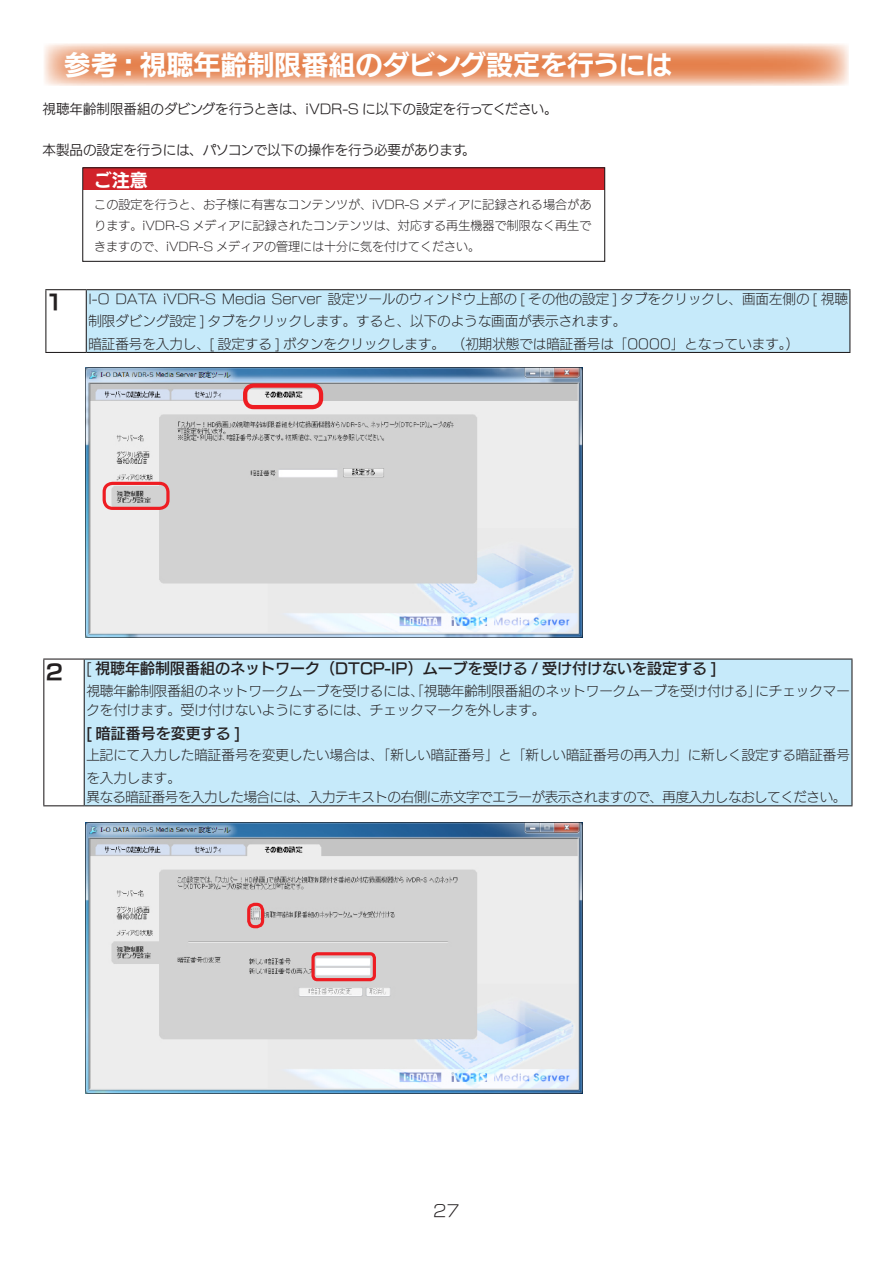
<style>
.page{position:relative;width:893px;height:1263px;background:#fff}
.page>*{position:absolute;margin:0;border:0;box-sizing:border-box;transform-origin:0 0}
.t1{font:27px "New Rodin Pro B";color:#fff}
.t2{font:18px "New Rodin Pro B";color:#fff}
.t3{font:16.5px "New Rodin Pro L";color:#231f20}
.t4{font:15px "New Rodin Pro DB";color:#231f20}
.t5{font:13.5px/22.5px "New Rodin Pro L";color:#231f20}
.t6{font:13.5px "New Rodin Pro M";color:#231f20}
.t7{font:13.5px "New Rodin Pro L";letter-spacing:-.03em;color:#231f20}
.t8{font:12px/21px "New Rodin Pro L";color:#231f20;text-align:justify}
.s1{font-family:"New Rodin Pro B";font-size:21px}
.s2{font-family:"New Rodin Pro M"}
</style>
<div class="page">
<div style="left:86px;top:290px;width:764px;height:62px;background:#c6eafa"></div>
<hr style="left:45px;top:289px;width:41px;height:1px;background:#231f20">
<hr style="left:45px;top:290px;width:1px;height:62px;background:#231f20">
<hr style="left:86px;top:289px;width:764px;height:1px;background:#231f20">
<hr style="left:86px;top:290px;width:1px;height:62px;background:#231f20">
<hr style="left:849px;top:290px;width:1px;height:62px;background:#231f20">
<hr style="left:45px;top:352px;width:41px;height:1px;background:#231f20">
<hr style="left:86px;top:352px;width:764px;height:1px;background:#231f20">
<div style="left:84px;top:659px;width:768px;height:147px;background:#c6eafa"></div>
<hr style="left:43px;top:658px;width:41px;height:2px;background:#231f20">
<hr style="left:43px;top:660px;width:1px;height:145px;background:#231f20">
<hr style="left:84px;top:658px;width:768px;height:2px;background:#231f20">
<hr style="left:84px;top:660px;width:1px;height:145px;background:#231f20">
<hr style="left:851px;top:660px;width:1px;height:145px;background:#231f20">
<hr style="left:43px;top:805px;width:41px;height:1px;background:#231f20">
<hr style="left:84px;top:805px;width:768px;height:1px;background:#231f20">
<svg style="left:44px;top:44px;width:805px;height:42px;background:#eca884"></svg>
<div style="left:84px;top:167px;width:521px;height:23px;background:#d1232a"></div>
<div style="left:82px;top:167px;width:523px;height:95px;border:1px solid #231f20"></div>
<img style="left:86px;top:368px;width:496px;height:269px">
<img style="left:86px;top:822px;width:496px;height:271px">
<div style="left:243px;top:383px;width:80px;height:26px;border:4px solid #ee1d23;border-radius:9px"></div>
<div style="left:103px;top:482px;width:67px;height:28px;border:3px solid #ee1d23;border-radius:9px"></div>
<div style="left:247px;top:903px;width:17px;height:25px;border:3px solid #ee1d23;border-radius:6px"></div>
<div style="left:311px;top:952px;width:65px;height:29px;border:3px solid #ee1d23;border-radius:4px"></div>
<h1 class="t1" style="left:64px;top:41px;width:610px">参考 : 視聴年齢制限番組のダビング設定を行うには</h1>
<p class="t6" style="left:43px;top:97px;width:516px">視聴年齢制限番組のダビングを行うときは、iVDR-S に以下の設定を行ってください。</p>
<p class="t6" style="left:43px;top:138px;width:435px">本製品の設定を行うには、パソコンで以下の操作を行う必要があります。</p>
<h2 class="t2" style="left:94px;top:165px;width:55px">ご注意</h2>
<p class="t8" style="left:94px;top:193px;width:499px">この設定を行うと、お子様に有害なコンテンツが、iVDR-S メディアに記録される場合があります。iVDR-S メディアに記録されたコンテンツは、対応する再生機器で制限なく再生できますので、iVDR-S メディアの管理には十分に気を付けてください。</p>
<p class="t5" style="left:88px;top:286px;width:761px;text-indent:-44px"><span class="s1">１</span> I-O DATA iVDR-S Media Server 設定ツールのウィンドウ上部の [ その他の設定 ] タブをクリックし、画面左側の [ 視聴制限ダビング設定 ] タブをクリックします。すると、以下のような画面が表示されます。<br>暗証番号を入力し、[ 設定する ] ボタンをクリックします。　（初期状態では暗証番号は「0000」となっています。）</p>
<p class="t4" style="left:46px;top:656px;width:672px"><span class="s1">2</span> <span class="s2">[</span> 視聴年齢制限番組のネットワーク（DTCP-IP）ムーブを受ける / 受け付けないを設定する ]</p>
<p class="t5" style="left:86px;top:679px;width:765px;line-height:19.5px">視聴年齢制限番組のネットワークムーブを受けるには、「視聴年齢制限番組のネットワークムーブを受け付ける」にチェックマークを付けます。受け付けないようにするには、チェックマークを外します。</p>
<p class="t4" style="left:86px;top:720px;width:155px">[ 暗証番号を変更する ]</p>
<p class="t5" style="left:86px;top:742px;width:765px">上記にて入力した暗証番号を変更したい場合は、「新しい暗証番号」と「新しい暗証番号の再入力」に新しく設定する暗証番号を入力します。</p>
<p class="t7" style="left:86px;top:786px;width:761px">異なる暗証番号を入力した場合には、入力テキストの右側に赤文字でエラーが表示されますので、再度入力しなおしてください。</p>
<p class="t3" style="left:433px;top:1196px;width:28px">27</p>
</div>
